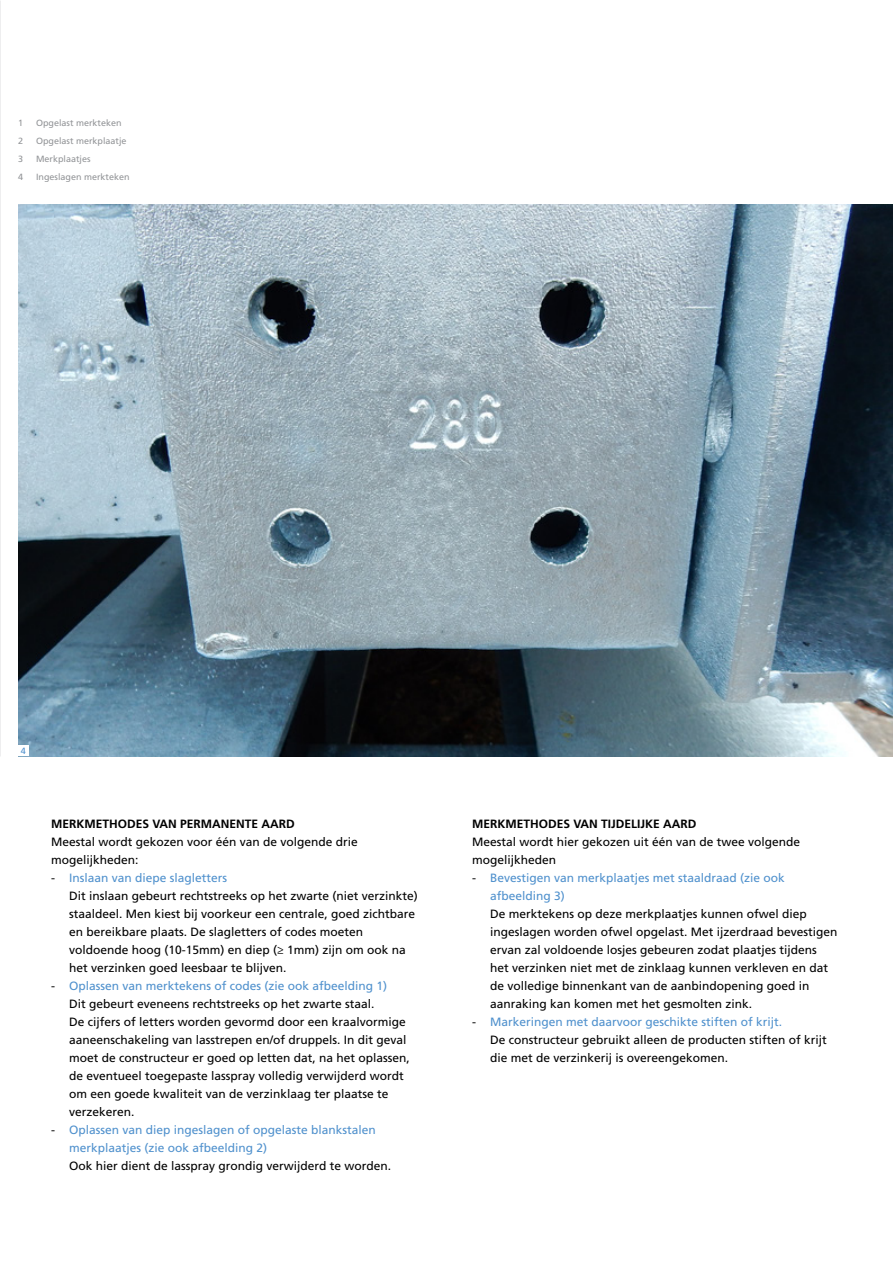
<style>
.page{position:relative;width:893px;height:1263px;background:#fff}
.page>*{position:absolute;margin:0;border:0;box-sizing:border-box;transform-origin:0 0}
.t1{font:12px/18px "Frutiger LT Std";color:#000}
.t2{font:12px/18px "Frutiger LT Std";color:#5091cd}
.t3{font:700 12px "Frutiger LT Std";color:#000}
.t4{font:9px "Frutiger LT Std";color:#939598}
.t5{font:9px "Frutiger LT Std";color:#5091cd}
.s1{color:#5091cd}
.s2{color:#000}
</style>
<div class="page">
<img style="left:18px;top:204px;width:875px;height:552px">
<div style="left:18px;top:745px;width:11px;height:11px;background:#fff"></div>
<p class="t4" style="left:18px;top:118px;width:7px">1</p>
<p class="t4" style="left:36px;top:118px;width:87px">Opgelast merkteken</p>
<p class="t4" style="left:18px;top:136px;width:7px">2</p>
<p class="t4" style="left:36px;top:136px;width:92px">Opgelast merkplaatje</p>
<p class="t4" style="left:18px;top:154px;width:7px">3</p>
<p class="t4" style="left:36px;top:154px;width:56px">Merkplaatjes</p>
<p class="t4" style="left:18px;top:172px;width:7px">4</p>
<p class="t4" style="left:36px;top:172px;width:95px">Ingeslagen merkteken</p>
<p class="t5" style="left:21px;top:746px;width:7px">4</p>
<p class="t3" style="left:51px;top:817px;width:245px">MERKMETHODES VAN PERMANENTE AARD</p>
<p class="t1" style="left:51px;top:833px;width:308px">Meestal wordt gekozen voor één van de volgende drie mogelijkheden:</p>
<p class="t1" style="left:69px;top:869px;width:350px;text-indent:-18px">- <span class="s1">Inslaan van diepe slagletters<br></span>Dit inslaan gebeurt rechtstreeks op het zwarte (niet verzinkte) staaldeel. Men kiest bij voorkeur een centrale, goed zichtbare en bereikbare plaats. De slagletters of codes moeten voldoende hoog (10-15mm) en diep (≥ 1mm) zijn om ook na het verzinken goed leesbaar te blijven.</p>
<p class="t1" style="left:69px;top:977px;width:342px;text-indent:-18px">- <span class="s1">Oplassen van merktekens of codes (zie ook afbeelding 1)<br></span>Dit gebeurt eveneens rechtstreeks op het zwarte staal.<br>De cijfers of letters worden gevormd door een kraalvormige aaneenschakeling van lasstrepen en/of druppels. In dit geval moet de constructeur er goed op letten dat, na het oplassen, de eventueel toegepaste lasspray volledig verwijderd wordt om een goede kwaliteit van de verzinklaag ter plaatse te verzekeren.</p>
<p class="t2" style="left:69px;top:1121px;width:308px;text-indent:-18px"><span class="s2">-</span> Oplassen van diep ingeslagen of opgelaste blankstalen merkplaatjes (zie ook afbeelding 2)</p>
<p class="t1" style="left:69px;top:1157px;width:324px">Ook hier dient de lasspray grondig verwijderd te worden.</p>
<p class="t3" style="left:472px;top:817px;width:226px">MERKMETHODES VAN TIJDELIJKE AARD</p>
<p class="t1" style="left:472px;top:833px;width:330px">Meestal wordt hier gekozen uit één van de twee volgende mogelijkheden</p>
<p class="t2" style="left:490px;top:869px;width:296px;text-indent:-18px"><span class="s2">-</span> Bevestigen van merkplaatjes met staaldraad (zie ook afbeelding 3)</p>
<p class="t1" style="left:490px;top:905px;width:349px">De merktekens op deze merkplaatjes kunnen ofwel diep ingeslagen worden ofwel opgelast. Met ijzerdraad bevestigen ervan zal voldoende losjes gebeuren zodat plaatjes tijdens het verzinken niet met de zinklaag kunnen verkleven en dat de volledige binnenkant van de aanbindopening goed in aanraking kan komen met het gesmolten zink.</p>
<p class="t1" style="left:490px;top:1013px;width:338px;text-indent:-18px">- <span class="s1">Markeringen met daarvoor geschikte stiften of krijt.<br></span>De constructeur gebruikt alleen de producten stiften of krijt die met de verzinkerij is overeengekomen.</p>
</div>
